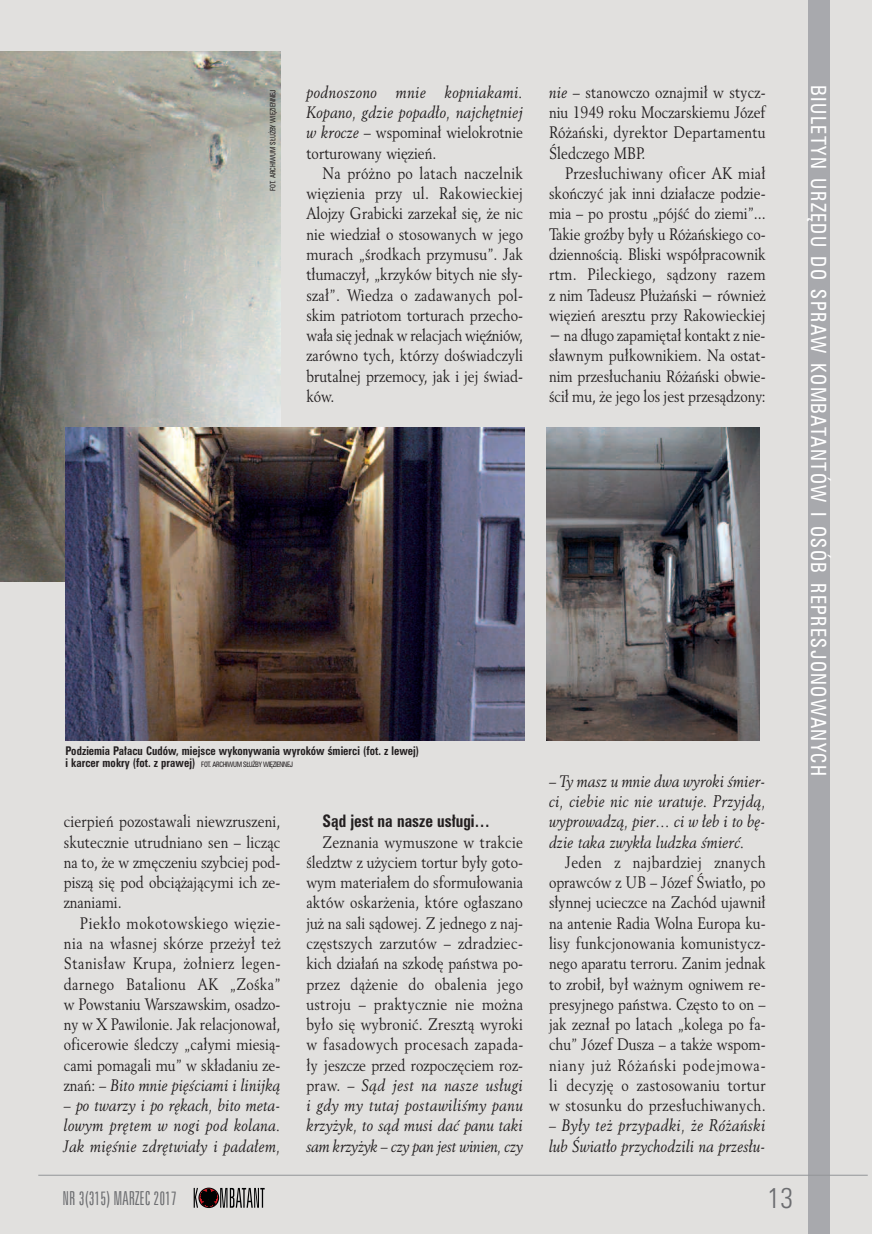
<style>
.page{position:relative;width:872px;height:1234px;background:#fff}
.page>*{position:absolute;margin:0;border:0;box-sizing:border-box;transform-origin:0 0}
.t1{font:28.5px "Zurich Lt Cn EU Normal";color:#6c6d70}
.t2{font:21px "Zurich Cn EU Normal";letter-spacing:.07em;color:#fff;scale:.92 1}
.t3{font:19.2px "Zurich Lt X Cn EU Normal";color:#6c6d70}
.t4{font:17.25px "Zurich Cn EU Bold";color:#231f20;scale:.9 1}
.t5{font:16.5px/20.2px "Revival 565 EU Normal";color:#231f20;text-align:justify;scale:.87 1}
.t6{font:16.5px/20.2px "Revival 565 EU Italic";color:#231f20;text-align:justify;scale:.87 1}
.t7{font:12px "Zurich Cn EU Bold";letter-spacing:.005em;color:#231f20;scale:.9 1}
.t8{font:7.5px "Zurich Cn EU Normal";letter-spacing:-.035em;color:#231f20;scale:.9 1}
.t9{font:7.5px "Zurich Cn EU Normal";color:#231f20;scale:.9 1}
.s1{font-family:"Revival 565 EU Italic"}
.s2{font-family:"Zurich Cn EU Bold";font-size:12px}
.s3{font-family:"Revival 565 EU Normal"}
</style>
<div class="page">
<div style="left:0;top:0;width:872px;height:1233px;background:#e1e0de"></div>
<img style="left:0;top:51px;width:281px;height:530px">
<svg style="left:194px;top:1187px;width:71px;height:20px"></svg>
<div style="left:808px;top:0;width:21px;height:1233px;background:#a8a9ad"></div>
<hr style="left:38px;top:1174px;width:829px;height:1px;background:#939598">
<img style="left:66px;top:427px;width:458px;height:313px">
<img style="left:546px;top:427px;width:214px;height:313px">
<p class="t9" style="left:268px;top:191px;width:114px;rotate:-90deg">FOT. ARCHIWUM SŁUŻBY WIĘZIENNEJ</p>
<p class="t6" style="left:306px;top:83px;width:250px">podnoszono mnie kopniakami.<br>Kopano, gdzie popadło, najchętniej</p>
<p class="t5" style="left:306px;top:123px;width:250px"><span class="s1">w krocze</span> – wspominał wielokrotnie torturowany więzień.</p>
<p class="t5" style="left:306px;top:164px;width:250px;text-indent:16px">Na próżno po latach naczelnik więzienia przy ul. Rakowieckiej Alojzy Grabicki zarzekał się, że nic nie wiedział o stosowanych w jego murach „środkach przymusu”. Jak tłumaczył, „krzyków bitych nie sły&shy;szał”. Wiedza o zadawanych pol&shy;skim patriotom torturach przecho&shy;wała się jednak w relacjach więźniów, zarówno tych, którzy doświadczyli brutalnej przemocy, jak i jej świad&shy;ków.</p>
<p class="t7" style="left:65px;top:743px;width:394px">Podziemia Pałacu Cudów, miejsce wykonywania wyroków śmierci (fot. z lewej)</p>
<p class="t8" style="left:65px;top:760px;width:254px"><span class="s2">i karcer mokry (fot. z prawej)</span> FOT. ARCHIWUM SŁUŻBY WIĘZIENNEJ</p>
<p class="t5" style="left:64px;top:812px;width:250px">cierpień pozostawali niewzruszeni, skutecznie utrudniano sen – licząc na to, że w zmęczeniu szybciej pod&shy;piszą się pod obciążającymi ich ze&shy;znaniami.</p>
<p class="t5" style="left:64px;top:913px;width:251px;text-indent:16px">Piekło mokotowskiego więzie&shy;nia na własnej skórze przeżył też Stanisław Krupa, żołnierz legen&shy;darnego Batalionu AK „Zośka” w Powstaniu Warszawskim, osadzo&shy;ny w X Pawilonie. Jak relacjonował, oficerowie śledczy „całymi miesią&shy;cami pomagali mu” w składaniu ze-</p>
<p class="t6" style="left:64px;top:1075px;width:250px"><span class="s3">znań: –</span> Bito mnie pięściami i linijką</p>
<p class="t6" style="left:64px;top:1095px;width:250px">– po twarzy i po rękach, bito meta&shy;lowym prętem w nogi pod kolana.<br>Jak mięśnie zdrętwiały i padałem,</p>
<p class="t3" style="left:63px;top:1186px;width:116px">NR 3(315) MARZEC 2017</p>
<p class="t4" style="left:322px;top:810px;width:188px">Sąd jest na nasze usługi…</p>
<p class="t5" style="left:306px;top:832px;width:251px;text-indent:16px">Zeznania wymuszone w trakcie śledztw z użyciem tortur były goto&shy;wym materiałem do sformułowania aktów oskarżenia, które ogłaszano już na sali sądowej. Z jednego z naj&shy;częstszych zarzutów – zdradziec&shy;kich działań na szkodę państwa po&shy;przez dążenie do obalenia jego ustroju – praktycznie nie można było się wybronić. Zresztą wyroki w fasadowych procesach zapada&shy;ły jeszcze przed rozpoczęciem roz-</p>
<p class="t6" style="left:306px;top:1075px;width:251px"><span class="s3">praw. –</span> Sąd jest na nasze usługi i gdy my tutaj postawiliśmy panu krzyżyk, to sąd musi dać panu taki sam krzyżyk – czy pan jest winien, czy</p>
<p class="t5" style="left:549px;top:83px;width:250px"><span class="s1">nie</span> – stanowczo oznajmił w stycz&shy;niu 1949 roku Moczarskiemu Józef Różański, dyrektor Departamentu Śledczego MBP.</p>
<p class="t5" style="left:549px;top:164px;width:250px;text-indent:16px">Przesłuchiwany oficer AK miał skończyć jak inni działacze podzie&shy;mia – po prostu „pójść do ziemi”...<br>Takie groźby były u Różańskiego co&shy;dziennością. Bliski współpracownik rtm. Pileckiego, sądzony razem z nim Tadeusz Płużański − również więzień aresztu przy Rakowieckiej − na długo zapamiętał kontakt z nie&shy;sławnym pułkownikiem. Na ostat&shy;nim przesłuchaniu Różański obwie&shy;ścił mu, że jego los jest przesądzony:</p>
<p class="t6" style="left:549px;top:771px;width:250px"><span class="s3">–</span> Ty masz u mnie dwa wyroki śmier&shy;ci, ciebie nic nie uratuje. Przyjdą, wyprowadzą, pier… ci w łeb i to bę&shy;dzie taka zwykła ludzka śmierć.</p>
<p class="t5" style="left:549px;top:852px;width:250px;text-indent:16px">Jeden z najbardziej znanych oprawców z UB – Józef Światło, po słynnej ucieczce na Zachód ujawnił na antenie Radia Wolna Europa ku&shy;lisy funkcjonowania komunistycz&shy;nego aparatu terroru. Zanim jednak to zrobił, był ważnym ogniwem re&shy;presyjnego państwa. Często to on – jak zeznał po latach „kolega po fa&shy;chu” Józef Dusza – a także wspom&shy;niany już Różański podejmowa&shy;li decyzję o zastosowaniu tortur w stosunku do przesłuchiwanych.</p>
<p class="t6" style="left:549px;top:1115px;width:250px">– Były też przypadki, że Różański lub Światło przychodzili na przesłu-</p>
<h1 class="t1" style="left:767px;top:1179px;width:28px">13</h1>
<p class="t2" style="left:831px;top:85px;width:752px;rotate:90deg">BIULETYN URZĘDU DO SPRAW KOMBATANTÓW I OSÓB REPRESJONOWANYCH</p>
</div>
